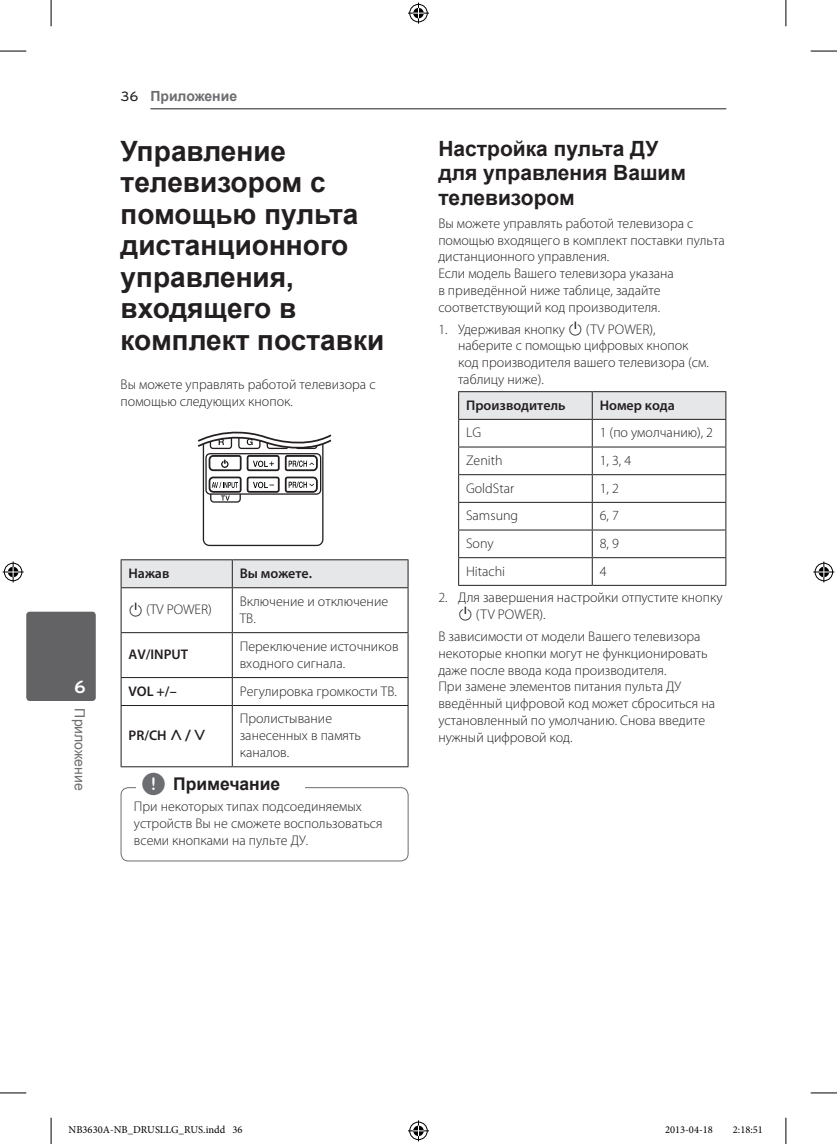
<style>
.page{position:relative;width:837px;height:1144px;background:#fff}
.page>*{position:absolute;margin:0;border:0;box-sizing:border-box;transform-origin:0 0}
.t1{font:700 28px/31.5px "Arial";color:#231f20}
.t2{font:700 21px/24.5px "Arial";color:#231f20}
.t3{font:700 18.38px "Bryant LG";color:#fff}
.t4{font:700 17.5px "Arial";color:#231f20}
.t5{font:300 14px/16.8px "Myriad Pro";color:#231f20}
.t6{font:600 14px "Myriad Pro";color:#231f20}
.t7{font:700 14px "Arial";color:#6c6d70}
.t8{font:14px "Arial";color:#6c6d70}
.t9{font:10.5px "Minion Pro";color:#000}
.s1{font-family:"Bryant LG";font-weight:500;color:#231f20}
.s2{font-family:"UPSYS Common";font-weight:400}
.s3{font-family:"UPSYS Common";font-weight:400;font-size:26.25px;color:#6c6d70}
</style>
<div class="page">
<hr style="left:150px;top:108px;width:576px;height:1px;background:#231f20">
<div style="left:26px;top:612px;width:70px;height:89px;background:#636366;border-radius:3px"></div>
<svg style="left:197px;top:431px;width:135px;height:116px"></svg>
<hr style="left:121px;top:559px;width:111px;height:1px;background:#231f20">
<hr style="left:232px;top:559px;width:176px;height:1px;background:#231f20">
<div style="left:121px;top:560px;width:287px;height:27px;background:#e6e7e9"></div>
<hr style="left:121px;top:587px;width:111px;height:1px;background:#231f20">
<hr style="left:121px;top:588px;width:1px;height:44px;background:#231f20">
<hr style="left:232px;top:587px;width:176px;height:1px;background:#231f20">
<hr style="left:232px;top:588px;width:1px;height:44px;background:#231f20">
<hr style="left:407px;top:588px;width:1px;height:44px;background:#231f20">
<hr style="left:121px;top:632px;width:111px;height:1px;background:#231f20">
<hr style="left:121px;top:633px;width:1px;height:44px;background:#231f20">
<hr style="left:232px;top:632px;width:176px;height:1px;background:#231f20">
<hr style="left:232px;top:633px;width:1px;height:44px;background:#231f20">
<hr style="left:407px;top:633px;width:1px;height:44px;background:#231f20">
<hr style="left:121px;top:677px;width:111px;height:1px;background:#231f20">
<svg style="left:121px;top:678px;width:1px;height:27px"></svg>
<hr style="left:232px;top:677px;width:176px;height:1px;background:#231f20">
<svg style="left:232px;top:678px;width:1px;height:27px"></svg>
<svg style="left:407px;top:678px;width:1px;height:27px"></svg>
<hr style="left:121px;top:706px;width:1px;height:60px;background:#231f20">
<hr style="left:232px;top:706px;width:1px;height:60px;background:#231f20">
<hr style="left:407px;top:706px;width:1px;height:60px;background:#231f20">
<hr style="left:121px;top:705px;width:111px;height:1px;background:#231f20">
<hr style="left:121px;top:766px;width:111px;height:1px;background:#231f20">
<hr style="left:232px;top:705px;width:176px;height:1px;background:#231f20">
<hr style="left:232px;top:766px;width:176px;height:1px;background:#231f20">
<div style="left:121px;top:787px;width:287px;height:74px;border:1px solid #6c6d70;border-radius:7px"></div>
<div style="left:136px;top:782px;width:169px;height:17px;background:#fff"></div>
<hr style="left:458px;top:391px;width:134px;height:1px;background:#231f20">
<hr style="left:592px;top:391px;width:134px;height:1px;background:#231f20">
<svg style="left:458px;top:392px;width:268px;height:193px"></svg>
<hr style="left:458px;top:585px;width:134px;height:1px;background:#231f20">
<hr style="left:592px;top:585px;width:134px;height:1px;background:#231f20">
<svg style="left:0;top:51px;width:26px;height:1px"></svg>
<svg style="left:810px;top:51px;width:26px;height:1px"></svg>
<svg style="left:0;top:1092px;width:26px;height:1px"></svg>
<svg style="left:810px;top:1092px;width:26px;height:1px"></svg>
<svg style="left:51px;top:0;width:1px;height:26px"></svg>
<svg style="left:51px;top:1118px;width:1px;height:26px"></svg>
<svg style="left:785px;top:0;width:1px;height:26px"></svg>
<svg style="left:785px;top:1118px;width:1px;height:26px"></svg>
<svg style="left:408px;top:3px;width:21px;height:21px"></svg>
<svg style="left:408px;top:1120px;width:21px;height:21px"></svg>
<svg style="left:3px;top:561px;width:21px;height:21px"></svg>
<svg style="left:813px;top:561px;width:21px;height:21px"></svg>
<p class="t7" style="left:121px;top:87px;width:118px"><span class="s1">36</span> Приложение</p>
<h1 class="t1" style="left:121px;top:136px;width:265px">Управление телевизором с помощью пульта дистанционного управления, входящего в комплект поставки</h1>
<p class="t5" style="left:121px;top:376px;width:256px">Вы можете управлять работой телевизора с помощью следующих кнопок.</p>
<h3 class="t3" style="left:74px;top:675px;width:13px">6</h3>
<p class="t8" style="left:89px;top:708px;width:84px;rotate:90deg">Приложение</p>
<p class="t6" style="left:128px;top:564px;width:42px">Нажав</p>
<p class="t6" style="left:240px;top:564px;width:74px">Вы можете.</p>
<p class="t5" style="left:128px;top:601px;width:85px"><span class="s2">1</span> (TV POWER)</p>
<p class="t5" style="left:240px;top:593px;width:150px">Включение и отключение<br>ТВ.</p>
<p class="t6" style="left:128px;top:646px;width:61px">AV/INPUT</p>
<p class="t5" style="left:240px;top:638px;width:160px">Переключение источников входного сигнала.</p>
<p class="t6" style="left:128px;top:682px;width:50px">VOL +/–</p>
<p class="t5" style="left:240px;top:682px;width:158px">Регулировка громкости ТВ.</p>
<p class="t6" style="left:128px;top:727px;width:79px">PR/CH <span class="s2">W/S</span></p>
<p class="t5" style="left:240px;top:710px;width:123px">Пролистывание занесенных в память каналов.</p>
<p class="t4" style="left:141px;top:773px;width:141px"><span class="s3">,</span> Примечание</p>
<p class="t5" style="left:134px;top:798px;width:250px">При некоторых типах подсоединяемых устройств Вы не сможете воспользоваться всеми кнопками на пульте ДУ.</p>
<h2 class="t2" style="left:438px;top:137px;width:249px">Настройка пульта ДУ для управления Вашим телевизором</h2>
<p class="t5" style="left:438px;top:215px;width:288px">Вы можете управлять работой телевизора с помощью входящего в комплект поставки пульта дистанционного управления.<br>Если модель Вашего телевизора указана<br>в приведённой ниже таблице, задайте соответствующий код производителя.</p>
<p class="t5" style="left:458px;top:320px;width:252px;text-indent:-20px">1. Удерживая кнопку <span class="s2">1</span> (TV POWER), наберите с помощью цифровых кнопок код производителя вашего телевизора (см. таблицу ниже).</p>
<p class="t6" style="left:466px;top:396px;width:101px">Производитель</p>
<p class="t6" style="left:599px;top:396px;width:77px">Номер кода</p>
<p class="t5" style="left:466px;top:424px;width:17px">LG</p>
<p class="t5" style="left:599px;top:424px;width:115px">1 (по умолчанию), 2</p>
<p class="t5" style="left:466px;top:452px;width:38px">Zenith</p>
<p class="t5" style="left:599px;top:452px;width:33px">1, 3, 4</p>
<p class="t5" style="left:466px;top:479px;width:50px">GoldStar</p>
<p class="t5" style="left:599px;top:479px;width:21px">1, 2</p>
<p class="t5" style="left:466px;top:507px;width:54px">Samsung</p>
<p class="t5" style="left:599px;top:507px;width:21px">6, 7</p>
<p class="t5" style="left:466px;top:535px;width:29px">Sony</p>
<p class="t5" style="left:599px;top:535px;width:21px">8, 9</p>
<p class="t5" style="left:466px;top:562px;width:41px">Hitachi</p>
<p class="t5" style="left:599px;top:562px;width:8px">4</p>
<p class="t5" style="left:458px;top:589px;width:266px;text-indent:-20px">2. Для завершения настройки отпустите кнопку<br><span class="s2">1</span> (TV POWER).</p>
<p class="t5" style="left:438px;top:628px;width:278px">В зависимости от модели Вашего телевизора некоторые кнопки могут не функционировать даже после ввода кода производителя.<br>При замене элементов питания пульта ДУ введённый цифровой код может сброситься на установленный по умолчанию. Снова введите нужный цифровой код.</p>
<p class="t9" style="left:69px;top:1123px;width:175px">NB3630A-NB_DRUSLLG_RUS.indd 36</p>
<p class="t9" style="left:664px;top:1123px;width:49px">2013-04-18</p>
<p class="t9" style="left:732px;top:1123px;width:31px">2:18:51</p>
</div>
